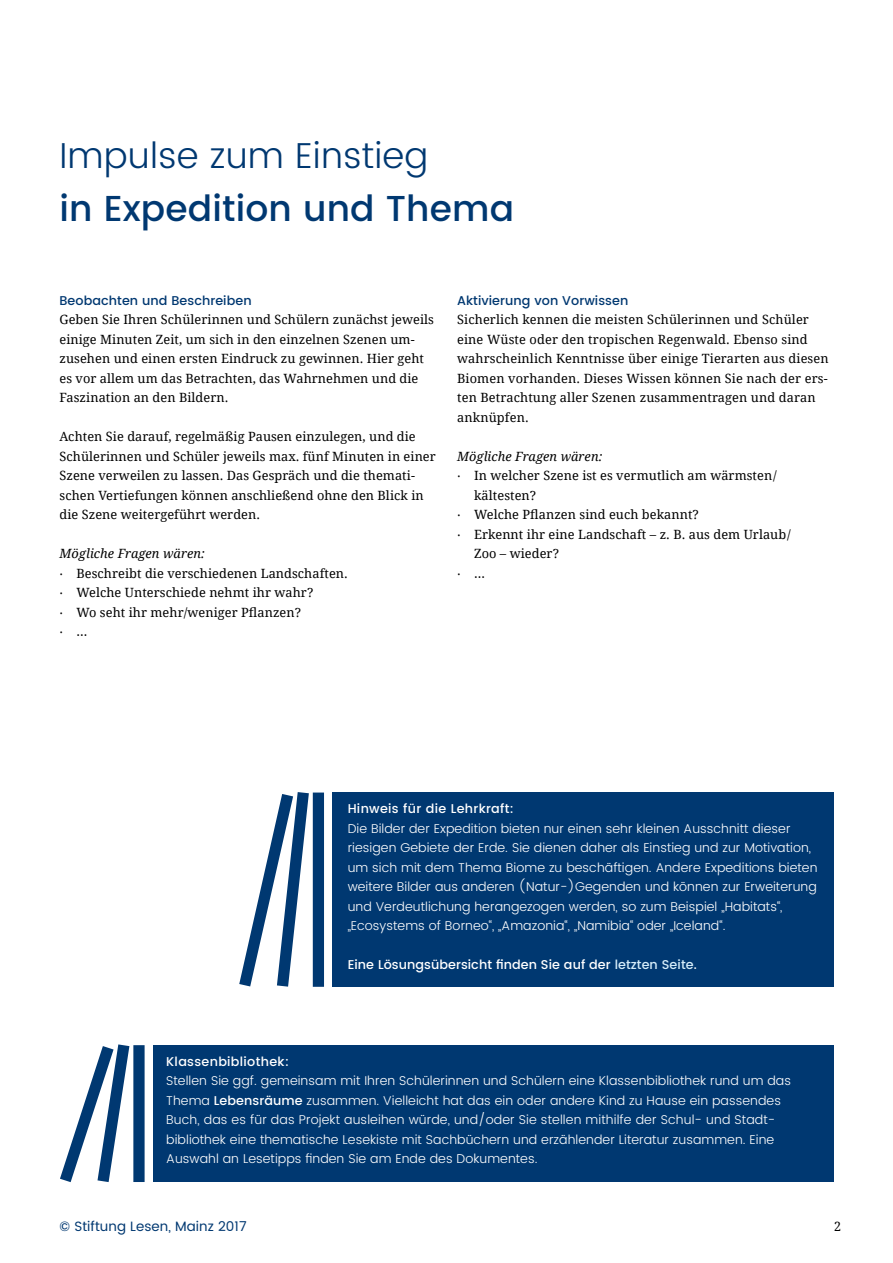
<style>
.page{position:relative;width:893px;height:1263px;background:#fff}
.page>*{position:absolute;margin:0;border:0;box-sizing:border-box;transform-origin:0 0}
.t1{font:500 36px "Poppins DE";letter-spacing:.005em;color:#003871}
.t2{font:300 36px "Poppins DE";letter-spacing:.005em;color:#003871}
.t3{font:13.5px "Poppins DE";letter-spacing:.005em;color:#003871}
.t4{font:12.75px/19.5px "Droid Serif";letter-spacing:.005em;color:#000}
.t5{font:300 12.75px/19.5px "Poppins DE";letter-spacing:.005em;color:#fff}
.t6{font:500 12.75px "Poppins DE";letter-spacing:.005em;color:#fff}
.t7{font:500 12.75px "Poppins DE";letter-spacing:.005em;color:#003871}
.t8{font:500 12.75px "Poppins DE";letter-spacing:.025em;color:#fff}
.t9{font:italic 12.75px "Droid Serif";letter-spacing:.005em;color:#000}
.s1{color:#d5edfa}
.s2{font-weight:500}
</style>
<div class="page">
<div style="left:153px;top:1045px;width:681px;height:137px;background:#003871"></div>
<div style="left:133px;top:1045px;width:12px;height:137px;background:#003871"></div>
<svg style="left:60px;top:1044px;width:77px;height:139px"></svg>
<div style="left:332px;top:792px;width:501px;height:195px;background:#003871"></div>
<div style="left:313px;top:792px;width:11px;height:195px;background:#003871"></div>
<svg style="left:239px;top:792px;width:77px;height:195px"></svg>
<p class="t2" style="left:60px;top:130px;width:370px">Impulse zum Einstieg</p>
<p class="t1" style="left:60px;top:181px;width:456px">in Expedition und Thema</p>
<p class="t7" style="left:60px;top:291px;width:194px">Beobachten und Beschreiben</p>
<p class="t4" style="left:60px;top:309px;width:376px">Geben Sie Ihren Schülerinnen und Schülern zunächst jeweils einige Minuten Zeit, um sich in den einzelnen Szenen um&shy;zusehen und einen ersten Eindruck zu gewinnen. Hier geht es vor allem um das Betrachten, das Wahrnehmen und die Faszination an den Bildern.</p>
<p class="t4" style="left:60px;top:426px;width:378px">Achten Sie darauf, regelmäßig Pausen einzulegen, und die Schülerinnen und Schüler jeweils max. fünf Minuten in einer Szene verweilen zu lassen. Das Gespräch und die themati&shy;schen Vertiefungen können anschließend ohne den Blick in die Szene weitergeführt werden.</p>
<p class="t9" style="left:60px;top:545px;width:147px">Mögliche Fragen wären:</p>
<p class="t4" style="left:60px;top:563px;width:290px">. Beschreibt die verschiedenen Landschaften.</p>
<p class="t4" style="left:60px;top:582px;width:255px">. Welche Unterschiede nehmt ihr wahr?</p>
<p class="t4" style="left:60px;top:602px;width:243px">. Wo seht ihr mehr/weniger Pflanzen?</p>
<p class="t4" style="left:60px;top:620px;width:29px">. …</p>
<p class="t7" style="left:457px;top:291px;width:173px">Aktivierung von Vorwissen</p>
<p class="t4" style="left:457px;top:309px;width:373px">Sicherlich kennen die meisten Schülerinnen und Schüler eine Wüste oder den tropischen Regenwald. Ebenso sind wahrscheinlich Kenntnisse über einige Tierarten aus diesen Biomen vorhanden. Dieses Wissen können Sie nach der ers&shy;ten Betrachtung aller Szenen zusammentragen und daran anknüpfen.</p>
<p class="t9" style="left:457px;top:447px;width:147px">Mögliche Fragen wären:</p>
<p class="t4" style="left:457px;top:465px;width:321px">. In welcher Szene ist es vermutlich am wärmsten/</p>
<p class="t4" style="left:474px;top:485px;width:64px">kältesten?</p>
<p class="t4" style="left:457px;top:504px;width:243px">. Welche Pflanzen sind euch bekannt?</p>
<p class="t4" style="left:457px;top:524px;width:335px">. Erkennt ihr eine Landschaft – z. B. aus dem Urlaub/</p>
<p class="t4" style="left:474px;top:543px;width:86px">Zoo – wieder?</p>
<p class="t4" style="left:457px;top:561px;width:29px">. …</p>
<p class="t8" style="left:348px;top:799px;width:168px">Hinweis für die Lehrkraft:</p>
<p class="t5" style="left:348px;top:819px;width:471px">Die Bilder der Expedition bieten nur einen sehr kleinen Ausschnitt dieser riesigen Gebiete der Erde. Sie dienen daher als Einstieg und zur Motivation, um sich mit dem Thema Biome zu beschäftigen. Andere Expeditions bieten weitere Bilder aus anderen (Natur-)Gegenden und können zur Erweiterung und Verdeutlichung herangezogen werden, so zum Beispiel „Habitats“,</p>
<p class="t5" style="left:348px;top:916px;width:379px">„Ecosystems of Borneo“, „Amazonia“, „Namibia“ oder „Iceland“.</p>
<p class="t6" style="left:348px;top:955px;width:351px">Eine Lösungsübersicht finden Sie auf der <span class="s1">letzten Seite</span>.</p>
<p class="t8" style="left:166px;top:1052px;width:124px">Klassenbibliothek:</p>
<p class="t5" style="left:166px;top:1071px;width:626px">Stellen Sie ggf. gemeinsam mit Ihren Schülerinnen und Schülern eine Klassenbibliothek rund um das<br>Thema <span class="s2">Lebensräume</span> zusammen. Vielleicht hat das ein oder andere Kind zu Hause ein passendes<br>Buch, das es für das Projekt ausleihen würde, und/oder Sie stellen mithilfe der Schul- und Stadt-</p>
<p class="t5" style="left:166px;top:1130px;width:609px">bibliothek eine thematische Lesekiste mit Sachbüchern und erzählender Literatur zusammen. Eine</p>
<p class="t5" style="left:166px;top:1149px;width:373px">Auswahl an Lesetipps finden Sie am Ende des Dokumentes.</p>
<p class="t3" style="left:60px;top:1217px;width:189px">© Stiftung Lesen, Mainz 2017</p>
<p class="t4" style="left:834px;top:1217px;width:9px">2</p>
</div>
